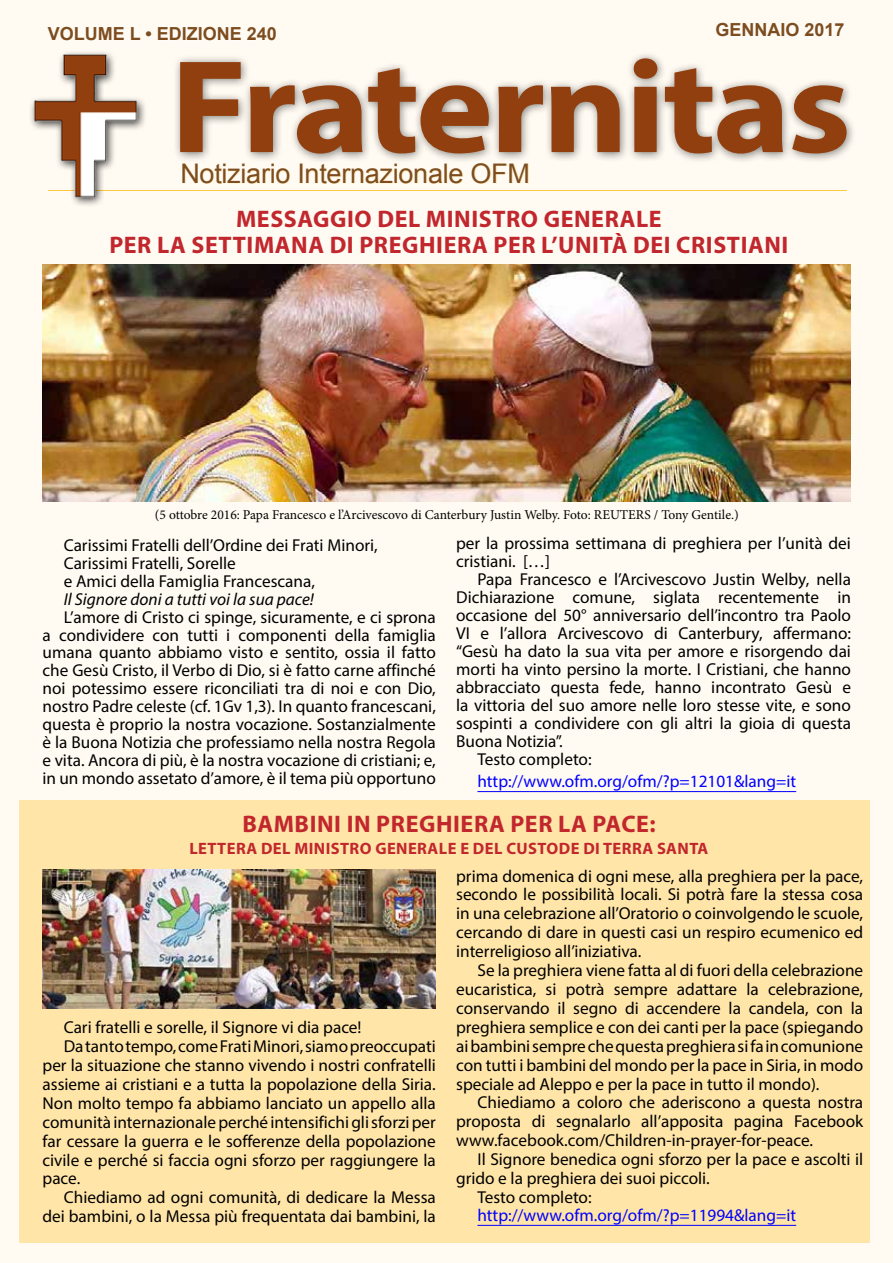
<style>
.page{position:relative;width:893px;height:1263px;background:#fffbf3}
.page>*{position:absolute;margin:0;border:0;box-sizing:border-box;transform-origin:0 0}
.t1{font:700 133.5px "Myriad Pro";letter-spacing:-.02em;color:#923f0f;scale:1.1 1}
.t2{font:27px "Arial";letter-spacing:-.01em;color:#7d4d1f}
.t3{font:700 24px/25.5px "Myriad Pro";letter-spacing:.025em;color:#c1272d;text-align:center}
.t4{font:700 18px "Arial";color:#7d4d1f}
.t5{font:17.25px/18px "Myriad Pro";color:#000;text-align:justify}
.t6{font:17.25px "Myriad Pro";color:#00f}
.t7{font:italic 17.25px "Myriad Pro";color:#000}
.t8{font:700 16.5px "Myriad Pro";letter-spacing:.025em;color:#c1272d}
.t9{font:13.5px "Minion Pro";letter-spacing:-.005em;color:#000}
</style>
<div class="page">
<div style="left:183px;top:164px;width:346px;height:20px;background:#ffeebd;opacity:.89"></div>
<hr style="left:48px;top:190px;width:798px;height:1px;background:#ffc841">
<div style="left:19px;top:800px;width:851px;height:443px;background:#ffe5a8"></div>
<img style="left:43px;top:265px;width:808px;height:237px">
<div style="left:28px;top:50px;width:119px;height:158px;background:#000;opacity:.75"></div>
<img style="left:28px;top:50px;width:115px;height:152px">
<div style="left:172px;top:51px;width:684px;height:114px;background:#000;opacity:.5"></div>
<img style="left:43px;top:869px;width:393px;height:140px">
<hr style="left:477px;top:791px;width:319px;height:1px;background:#00f">
<hr style="left:477px;top:1225px;width:319px;height:1px;background:#00f">
<p class="t4" style="left:48px;top:22px;width:231px">VOLUME L • EDIZIONE 240</p>
<p class="t4" style="left:716px;top:18px;width:131px">GENNAIO 2017</p>
<h1 class="t1" style="left:170px;top:20px;width:620px">Fraternitas</h1>
<h2 class="t2" style="left:180px;top:156px;width:351px">Notiziario Internazionale OFM</h2>
<h3 class="t3" style="left:109px;top:205px;width:681px">MESSAGGIO DEL MINISTRO GENERALE<br>PER LA SETTIMANA DI PREGHIERA PER L’UNITÀ DEI CRISTIANI</h3>
<p class="t9" style="left:155px;top:506px;width:585px">(5 ottobre 2016: Papa Francesco e l’Arcivescovo di Canterbury Justin Welby. Foto: REUTERS / Tony Gentile.)</p>
<p class="t5" style="left:456px;top:534px;width:396px">per la prossima settimana di preghiera per l’unità dei cristiani. […]</p>
<p class="t5" style="left:477px;top:570px;width:375px">Papa Francesco e l’Arcivescovo Justin Welby, nella</p>
<p class="t5" style="left:456px;top:588px;width:396px">Dichiarazione comune, siglata recentemente in</p>
<p class="t5" style="left:456px;top:606px;width:396px">occasione del 50° anniversario dell’incontro tra Paolo</p>
<p class="t5" style="left:456px;top:624px;width:396px">VI e l’allora Arcivescovo di Canterbury, affermano:</p>
<p class="t5" style="left:456px;top:642px;width:396px">“Gesù ha dato la sua vita per amore e risorgendo dai</p>
<p class="t5" style="left:456px;top:660px;width:396px">morti ha vinto persino la morte. I Cristiani, che hanno</p>
<p class="t5" style="left:456px;top:678px;width:396px">abbracciato questa fede, hanno incontrato Gesù e</p>
<p class="t5" style="left:456px;top:696px;width:396px">la vittoria del suo amore nelle loro stesse vite, e sono</p>
<p class="t5" style="left:456px;top:714px;width:396px">sospinti a condividere con gli altri la gioia di questa</p>
<p class="t5" style="left:456px;top:732px;width:108px">Buona Notizia”.</p>
<p class="t5" style="left:477px;top:750px;width:116px">Testo completo:</p>
<p class="t6" style="left:477px;top:770px;width:320px">http://www.ofm.org/ofm/?p=12101&amp;lang=it</p>
<h3 class="t3" style="left:242px;top:811px;width:415px">BAMBINI IN PREGHIERA PER LA PACE:</h3>
<p class="t5" style="left:64px;top:535px;width:316px;text-align:left">Carissimi Fratelli dell’Ordine dei Frati Minori,<br>Carissimi Fratelli, Sorelle<br>e Amici della Famiglia Francescana,</p>
<p class="t7" style="left:64px;top:588px;width:252px">Il Signore doni a tutti voi la sua pace!</p>
<p class="t5" style="left:43px;top:607px;width:395px;text-indent:21px">L’amore di Cristo ci spinge, sicuramente, e ci sprona a condividere con tutti i componenti della famiglia umana quanto abbiamo visto e sentito, ossia il fatto che Gesù Cristo, il Verbo di Dio, si è fatto carne affinché noi potessimo essere riconciliati tra di noi e con Dio, nostro Padre celeste (cf. 1Gv 1,3). In quanto francescani, questa è proprio la nostra vocazione. Sostanzialmente è la Buona Notizia che professiamo nella nostra Regola e vita. Ancora di più, è la nostra vocazione di cristiani; e, in un mondo assetato d’amore, è il tema più opportuno</p>
<p class="t8" style="left:189px;top:838px;width:521px">LETTERA DEL MINISTRO GENERALE E DEL CUSTODE DI TERRA SANTA</p>
<p class="t5" style="left:64px;top:1018px;width:299px">Cari fratelli e sorelle, il Signore vi dia pace!</p>
<p class="t5" style="left:64px;top:1037px;width:374px">Da tanto tempo, come Frati Minori, siamo preoccupati</p>
<p class="t5" style="left:43px;top:1056px;width:395px">per la situazione che stanno vivendo i nostri confratelli</p>
<p class="t5" style="left:43px;top:1075px;width:395px">assieme ai cristiani e a tutta la popolazione della Siria.</p>
<p class="t5" style="left:43px;top:1094px;width:395px">Non molto tempo fa abbiamo lanciato un appello alla</p>
<p class="t5" style="left:43px;top:1113px;width:395px">comunità internazionale perché intensifichi gli sforzi per</p>
<p class="t5" style="left:43px;top:1131px;width:395px">far cessare la guerra e le sofferenze della popolazione</p>
<p class="t5" style="left:43px;top:1150px;width:395px">civile e perché si faccia ogni sforzo per raggiungere la</p>
<p class="t5" style="left:43px;top:1169px;width:39px">pace.</p>
<p class="t5" style="left:64px;top:1188px;width:374px">Chiediamo ad ogni comunità, di dedicare la Messa</p>
<p class="t5" style="left:43px;top:1207px;width:395px">dei bambini, o la Messa più frequentata dai bambini, la</p>
<p class="t5" style="left:456px;top:866px;width:409px;line-height:18.9px">prima domenica di ogni mese, alla preghiera per la pace, secondo le possibilità locali. Si potrà fare la stessa cosa in una celebrazione all’Oratorio o coinvolgendo le scuole, cercando di dare in questi casi un respiro ecumenico ed interreligioso all’iniziativa.</p>
<p class="t5" style="left:456px;top:960px;width:409px;line-height:18.9px;text-indent:21px">Se la preghiera viene fatta al di fuori della celebrazione eucaristica, si potrà sempre adattare la celebrazione, conservando il segno di accendere la candela, con la preghiera semplice e con dei canti per la pace (spiegando ai bambini sempre che questa preghiera si fa in comunione con tutti i bambini del mondo per la pace in Siria, in modo speciale ad Aleppo e per la pace in tutto il mondo).</p>
<p class="t5" style="left:456px;top:1093px;width:409px;line-height:18.9px;text-indent:21px">Chiediamo a coloro che aderiscono a questa nostra proposta di segnalarlo all’apposita pagina Facebook www.facebook.com/Children-in-prayer-for-peace.</p>
<p class="t5" style="left:477px;top:1150px;width:387px">Il Signore benedica ogni sforzo per la pace e ascolti il</p>
<p class="t5" style="left:456px;top:1169px;width:255px">grido e la preghiera dei suoi piccoli.</p>
<p class="t5" style="left:477px;top:1188px;width:116px">Testo completo:</p>
<p class="t6" style="left:477px;top:1204px;width:320px">http://www.ofm.org/ofm/?p=11994&amp;lang=it</p>
</div>
